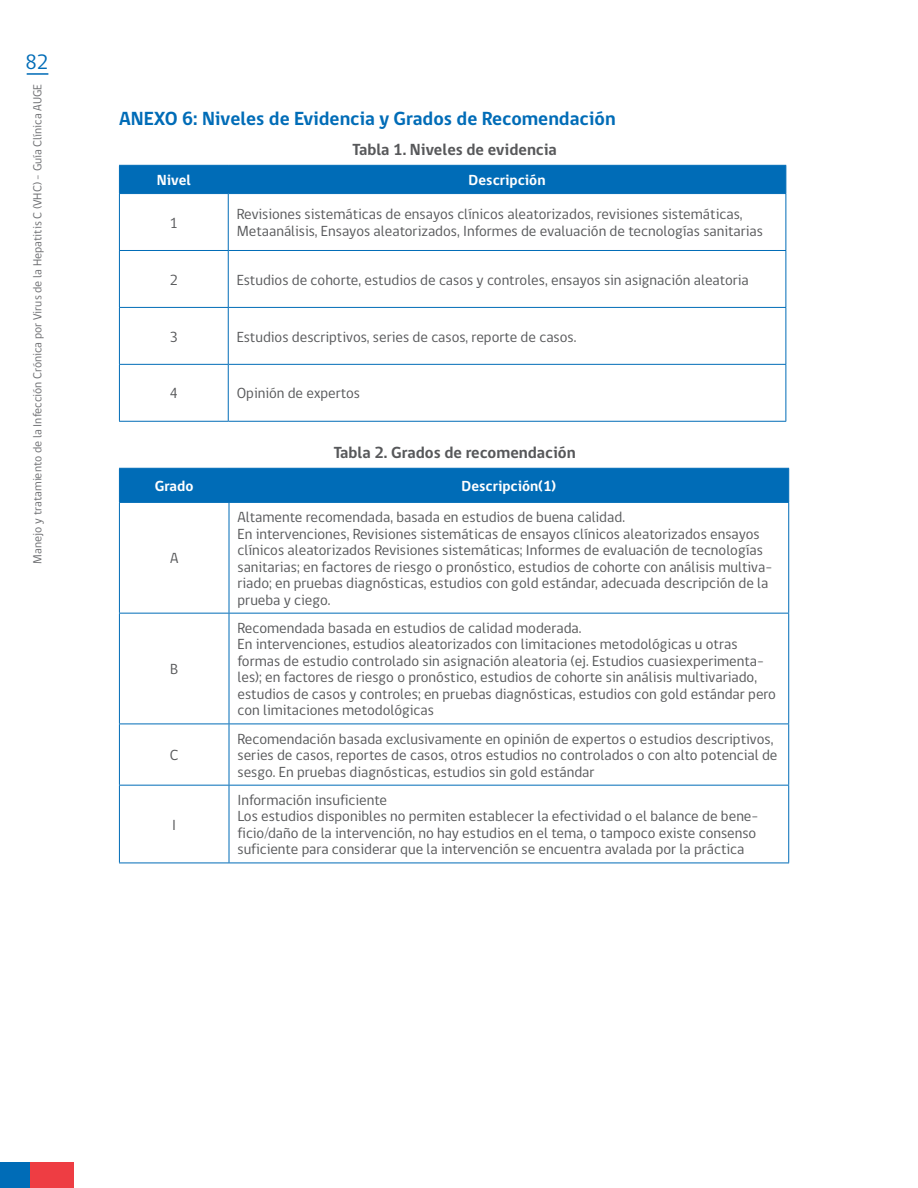
<style>
.page{position:relative;width:918px;height:1188px;background:#fff}
.page>*{position:absolute;margin:0;border:0;box-sizing:border-box;transform-origin:0 0}
.t1{font:21.3px "gob CL";color:#006cb7}
.SUBTITULO_AZUL{font:700 19.5px "gob CL";color:#006cb7}
.Bold_titulo{font:700 16.5px "gob CL";color:#57585a}
.Tablas{font:15px/16.5px "gob CL";color:#57585a}
.Tablas-2{font:700 15px "gob CL";color:#fff}
.t2{font:12px "gob CL";color:#6c6d70}
</style>
<div class="page">
<div style="left:0;top:1162px;width:30px;height:26px;background:#006cb7"></div>
<div style="left:30px;top:1162px;width:43px;height:26px;background:#ee3d43"></div>
<hr style="left:27px;top:73px;width:21px;height:2px;background:#006cb7">
<svg style="left:120px;top:194px;width:666px;height:227px"></svg>
<div style="left:119px;top:165px;width:668px;height:29px;background:#006cb7"></div>
<hr style="left:119px;top:193px;width:109px;height:1px;background:#006cb7">
<hr style="left:119px;top:194px;width:1px;height:56px;background:#006cb7">
<hr style="left:228px;top:193px;width:558px;height:1px;background:#006cb7">
<hr style="left:228px;top:194px;width:1px;height:56px;background:#006cb7">
<hr style="left:786px;top:194px;width:1px;height:56px;background:#006cb7">
<hr style="left:119px;top:250px;width:109px;height:1px;background:#006cb7">
<hr style="left:119px;top:251px;width:1px;height:56px;background:#006cb7">
<hr style="left:228px;top:250px;width:558px;height:1px;background:#006cb7">
<hr style="left:228px;top:251px;width:1px;height:56px;background:#006cb7">
<hr style="left:786px;top:251px;width:1px;height:56px;background:#006cb7">
<hr style="left:119px;top:307px;width:109px;height:1px;background:#006cb7">
<hr style="left:119px;top:308px;width:1px;height:56px;background:#006cb7">
<hr style="left:228px;top:307px;width:558px;height:1px;background:#006cb7">
<hr style="left:228px;top:308px;width:1px;height:56px;background:#006cb7">
<hr style="left:786px;top:308px;width:1px;height:56px;background:#006cb7">
<hr style="left:119px;top:364px;width:109px;height:1px;background:#006cb7">
<hr style="left:119px;top:365px;width:1px;height:56px;background:#006cb7">
<hr style="left:228px;top:364px;width:558px;height:1px;background:#006cb7">
<hr style="left:228px;top:365px;width:1px;height:56px;background:#006cb7">
<hr style="left:786px;top:365px;width:1px;height:56px;background:#006cb7">
<hr style="left:119px;top:421px;width:109px;height:1px;background:#006cb7">
<hr style="left:228px;top:421px;width:558px;height:1px;background:#006cb7">
<div style="left:120px;top:469px;width:668px;height:33px;background:#006cb7"></div>
<hr style="left:119px;top:468px;width:110px;height:1px;background:#006cb7">
<hr style="left:119px;top:469px;width:1px;height:33px;background:#006cb7">
<hr style="left:229px;top:468px;width:560px;height:1px;background:#006cb7">
<hr style="left:229px;top:469px;width:1px;height:33px;background:#006cb7">
<hr style="left:788px;top:469px;width:1px;height:33px;background:#006cb7">
<hr style="left:119px;top:502px;width:110px;height:1px;background:#006cb7">
<hr style="left:119px;top:503px;width:1px;height:110px;background:#006cb7">
<hr style="left:229px;top:502px;width:560px;height:1px;background:#006cb7">
<hr style="left:229px;top:503px;width:1px;height:110px;background:#006cb7">
<hr style="left:788px;top:503px;width:1px;height:110px;background:#006cb7">
<hr style="left:119px;top:613px;width:110px;height:1px;background:#006cb7">
<hr style="left:119px;top:614px;width:1px;height:110px;background:#006cb7">
<hr style="left:229px;top:613px;width:560px;height:1px;background:#006cb7">
<hr style="left:229px;top:614px;width:1px;height:110px;background:#006cb7">
<hr style="left:788px;top:614px;width:1px;height:110px;background:#006cb7">
<hr style="left:119px;top:724px;width:110px;height:1px;background:#006cb7">
<hr style="left:119px;top:724px;width:1px;height:61px;background:#006cb7">
<hr style="left:229px;top:724px;width:560px;height:1px;background:#006cb7">
<hr style="left:229px;top:724px;width:1px;height:61px;background:#006cb7">
<hr style="left:788px;top:724px;width:1px;height:61px;background:#006cb7">
<hr style="left:119px;top:785px;width:110px;height:1px;background:#006cb7">
<hr style="left:119px;top:786px;width:1px;height:77px;background:#006cb7">
<hr style="left:229px;top:785px;width:560px;height:1px;background:#006cb7">
<hr style="left:229px;top:786px;width:1px;height:77px;background:#006cb7">
<hr style="left:788px;top:786px;width:1px;height:77px;background:#006cb7">
<hr style="left:119px;top:863px;width:110px;height:1px;background:#006cb7">
<hr style="left:229px;top:863px;width:560px;height:1px;background:#006cb7">
<h1 class="t1" style="left:26px;top:47px;width:24px">82</h1>
<p class="t2" style="left:29px;top:564px;width:481px;rotate:-90deg">Manejo y tratamiento de la Infección Crónica por Virus de la Hepatitis C (VHC) - Guía Clínica AUGE</p>
<p class="SUBTITULO_AZUL" style="left:119px;top:105px;width:498px">ANEXO 6: Niveles de Evidencia y Grados de Recomendación</p>
<p class="Bold_titulo" style="left:353px;top:138px;width:206px">Tabla 1. Niveles de evidencia</p>
<p class="Tablas-2" style="left:157px;top:170px;width:35px">Nivel</p>
<p class="Tablas-2" style="left:469px;top:170px;width:78px">Descripción</p>
<p class="Tablas" style="left:170px;top:215px;width:10px">1</p>
<p class="Tablas" style="left:237px;top:207px;width:528px">Revisiones sistemáticas de ensayos clínicos aleatorizados, revisiones sistemáticas,<br>Metaanálisis, Ensayos aleatorizados, Informes de evaluación de tecnologías sanitarias</p>
<p class="Tablas" style="left:170px;top:272px;width:10px">2</p>
<p class="Tablas" style="left:237px;top:272px;width:514px">Estudios de cohorte, estudios de casos y controles, ensayos sin asignación aleatoria</p>
<p class="Tablas" style="left:170px;top:329px;width:10px">3</p>
<p class="Tablas" style="left:237px;top:329px;width:341px">Estudios descriptivos, series de casos, reporte de casos.</p>
<p class="Tablas" style="left:170px;top:386px;width:10px">4</p>
<p class="Tablas" style="left:237px;top:386px;width:125px">Opinión de expertos</p>
<p class="Bold_titulo" style="left:334px;top:441px;width:244px">Tabla 2. Grados de recomendación</p>
<p class="Tablas-2" style="left:155px;top:476px;width:40px">Grado</p>
<p class="Tablas-2" style="left:461px;top:476px;width:96px">Descripción(1)</p>
<p class="Tablas" style="left:170px;top:551px;width:10px">A</p>
<p class="Tablas" style="left:170px;top:661px;width:9px">B</p>
<p class="Tablas" style="left:170px;top:747px;width:10px">C</p>
<p class="Tablas" style="left:172px;top:817px;width:5px">I</p>
<p class="Tablas" style="left:238px;top:509px;width:389px">Altamente recomendada, basada en estudios de buena calidad.</p>
<p class="Tablas" style="left:238px;top:526px;width:536px">En intervenciones, Revisiones sistemáticas de ensayos clínicos aleatorizados ensayos clínicos aleatorizados Revisiones sistemáticas; Informes de evaluación de tecnologías sanitarias; en factores de riesgo o pronóstico, estudios de cohorte con análisis multiva&shy;riado; en pruebas diagnósticas, estudios con gold estándar, adecuada descripción de la prueba y ciego.</p>
<p class="Tablas" style="left:238px;top:620px;width:345px">Recomendada basada en estudios de calidad moderada.</p>
<p class="Tablas" style="left:238px;top:637px;width:540px">En intervenciones, estudios aleatorizados con limitaciones metodológicas u otras formas de estudio controlado sin asignación aleatoria (ej. Estudios cuasiexperimenta&shy;les); en factores de riesgo o pronóstico, estudios de cohorte sin análisis multivariado, estudios de casos y controles; en pruebas diagnósticas, estudios con gold estándar pero con limitaciones metodológicas</p>
<p class="Tablas" style="left:238px;top:731px;width:542px">Recomendación basada exclusivamente en opinión de expertos o estudios descriptivos, series de casos, reportes de casos, otros estudios no controlados o con alto potencial de sesgo. En pruebas diagnósticas, estudios sin gold estándar</p>
<p class="Tablas" style="left:238px;top:792px;width:151px">Información insuficiente</p>
<p class="Tablas" style="left:238px;top:809px;width:522px">Los estudios disponibles no permiten establecer la efectividad o el balance de bene&shy;ficio/daño de la intervención, no hay estudios en el tema, o tampoco existe consenso suficiente para considerar que la intervención se encuentra avalada por la práctica</p>
</div>
